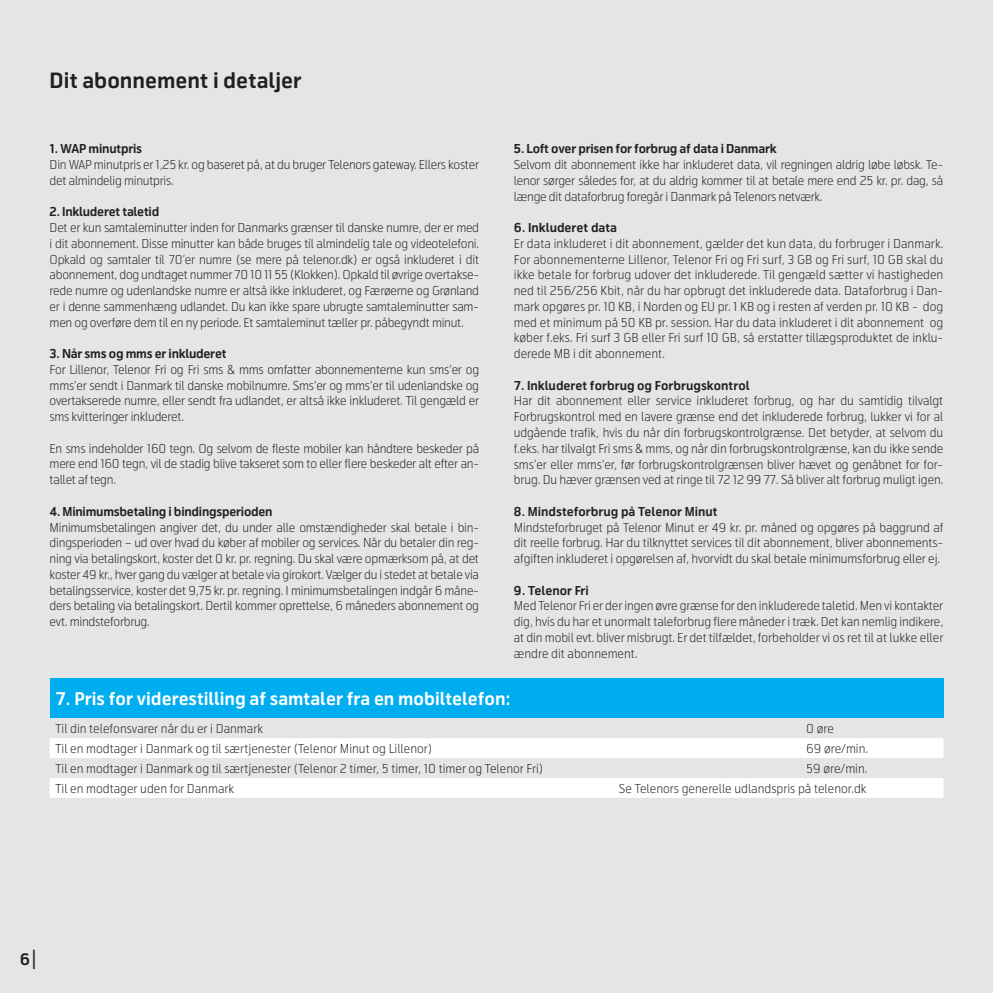
<style>
.page{position:relative;width:993px;height:993px;background:#fff}
.page>*{position:absolute;margin:0;border:0;box-sizing:border-box;transform-origin:0 0}
.t1{font:700 21px "Telenor";color:#231f20}
.t2{font:700 17.5px "Telenor";color:#fff}
.t3{font:700 15.75px "Telenor";color:#231f20}
.t4{font:300 12.25px/15.8px "Telenor";letter-spacing:-.01em;color:#231f20;text-align:justify}
.t5{font:700 12.25px "Telenor";letter-spacing:-.02em;color:#231f20}
.t6{font:700 12.25px "Telenor";color:#231f20}
.s1{font-weight:300;font-size:26.25px}
</style>
<div class="page">
<div style="left:0;top:0;width:992px;height:992px;background:#e4e5e7"></div>
<div style="left:50px;top:678px;width:893px;height:40px;background:#00aeef"></div>
<div style="left:50px;top:738px;width:893px;height:19px;background:#fff"></div>
<div style="left:50px;top:778px;width:893px;height:19px;background:#fff"></div>
<h1 class="t1" style="left:50px;top:67px;width:253px">Dit abonnement i detaljer</h1>
<p class="t5" style="left:50px;top:141px;width:94px">1. WAP minutpris</p>
<p class="t4" style="left:50px;top:157px;width:431px">Din WAP minutpris er 1,25 kr. og baseret på, at du bruger Telenors gateway. Ellers koster det almindelig minutpris.</p>
<p class="t5" style="left:50px;top:204px;width:111px">2. Inkluderet taletid</p>
<p class="t4" style="left:50px;top:220px;width:431px">Det er kun samtaleminutter inden for Danmarks grænser til danske numre, der er med i dit abonnement. Disse minutter kan både bruges til almindelig tale og videotelefoni.<br>Opkald og samtaler til 70’er numre (se mere på telenor.dk) er også inkluderet i dit abonnement, dog undtaget nummer 70 10 11 55 (Klokken). Opkald til øvrige overtakse&shy;rede numre og udenlandske numre er altså ikke inkluderet, og Færøerne og Grønland er i denne sammenhæng udlandet. Du kan ikke spare ubrugte samtaleminutter sam&shy;men og overføre dem til en ny periode. Et samtaleminut tæller pr. påbegyndt minut.</p>
<p class="t5" style="left:50px;top:346px;width:178px">3. Når sms og mms er inkluderet</p>
<p class="t4" style="left:50px;top:361px;width:431px">For Lillenor, Telenor Fri og Fri sms &amp; mms omfatter abonnementerne kun sms’er og mms’er sendt i Danmark til danske mobilnumre. Sms’er og mms’er til udenlandske og overtakserede numre, eller sendt fra udlandet, er altså ikke inkluderet. Til gengæld er sms kvitteringer inkluderet.</p>
<p class="t4" style="left:50px;top:440px;width:431px">En sms indeholder 160 tegn. Og selvom de fleste mobiler kan håndtere beskeder på mere end 160 tegn, vil de stadig blive takseret som to eller flere beskeder alt efter an&shy;tallet af tegn.</p>
<p class="t5" style="left:50px;top:503px;width:224px">4. Minimumsbetaling i bindingsperioden</p>
<p class="t4" style="left:50px;top:519px;width:431px">Minimumsbetalingen angiver det, du under alle omstændigheder skal betale i bin&shy;dingsperioden – ud over hvad du køber af mobiler og services. Når du betaler din reg&shy;ning via betalingskort, koster det 0 kr. pr. regning. Du skal være opmærksom på, at det koster 49 kr., hver gang du vælger at betale via girokort. Vælger du i stedet at betale via betalingsservice, koster det 9,75 kr. pr. regning. I minimumsbetalingen indgår 6 måne&shy;ders betaling via betalingskort. Dertil kommer oprettelse, 6 måneders abonnement og evt. mindsteforbrug.</p>
<p class="t5" style="left:513px;top:141px;width:264px">5. Loft over prisen for forbrug af data i Danmark</p>
<p class="t4" style="left:513px;top:157px;width:431px">Selvom dit abonnement ikke har inkluderet data, vil regningen aldrig løbe løbsk. Te&shy;lenor sørger således for, at du aldrig kommer til at betale mere end 25 kr. pr. dag, så længe dit dataforbrug foregår i Danmark på Telenors netværk.</p>
<p class="t6" style="left:513px;top:220px;width:105px">6. Inkluderet data</p>
<p class="t4" style="left:513px;top:235px;width:431px">Er data inkluderet i dit abonnement, gælder det kun data, du forbruger i Danmark.<br>For abonnementerne Lillenor, Telenor Fri og Fri surf, 3 GB og Fri surf, 10 GB skal du ikke betale for forbrug udover det inkluderede. Til gengæld sætter vi hastigheden ned til 256/256 Kbit, når du har opbrugt det inkluderede data. Dataforbrug i Dan&shy;mark opgøres pr. 10 KB, i Norden og EU pr. 1 KB og i resten af verden pr. 10 KB - dog med et minimum på 50 KB pr. session. Har du data inkluderet i dit abonnement og køber f.eks. Fri surf 3 GB eller Fri surf 10 GB, så erstatter tillægsproduktet de inklu&shy;derede MB i dit abonnement.</p>
<p class="t6" style="left:513px;top:377px;width:237px">7. Inkluderet forbrug og Forbrugskontrol</p>
<p class="t4" style="left:513px;top:393px;width:431px">Har dit abonnement eller service inkluderet forbrug, og har du samtidig tilvalgt Forbrugskontrol med en lavere grænse end det inkluderede forbrug, lukker vi for al udgående trafik, hvis du når din forbrugskontrolgrænse. Det betyder, at selvom du f.eks. har tilvalgt Fri sms &amp; mms, og når din forbrugskontrolgrænse, kan du ikke sende sms’er eller mms’er, før forbrugskontrolgrænsen bliver hævet og genåbnet for for&shy;brug. Du hæver grænsen ved at ringe til 72 12 99 77. Så bliver alt forbrug muligt igen.</p>
<p class="t6" style="left:513px;top:503px;width:205px">8. Mindsteforbrug på Telenor Minut</p>
<p class="t4" style="left:513px;top:519px;width:431px">Mindsteforbruget på Telenor Minut er 49 kr. pr. måned og opgøres på baggrund af dit reelle forbrug. Har du tilknyttet services til dit abonnement, bliver abonnements&shy;afgiften inkluderet i opgørelsen af, hvorvidt du skal betale minimumsforbrug eller ej.</p>
<p class="t6" style="left:513px;top:582px;width:76px">9. Telenor Fri</p>
<p class="t4" style="left:513px;top:598px;width:431px">Med Telenor Fri er der ingen øvre grænse for den inkluderede taletid. Men vi kontakter dig, hvis du har et unormalt taleforbrug flere måneder i træk. Det kan nemlig indikere, at din mobil evt. bliver misbrugt. Er det tilfældet, forbeholder vi os ret til at lukke eller ændre dit abonnement.</p>
<h2 class="t2" style="left:56px;top:687px;width:456px">7. Pris for viderestilling af samtaler fra en mobiltelefon:</h2>
<p class="t4" style="left:56px;top:720px;width:209px">Til din telefonsvarer når du er i Danmark</p>
<p class="t4" style="left:806px;top:720px;width:29px">0 øre</p>
<p class="t4" style="left:56px;top:740px;width:378px">Til en modtager i Danmark og til særtjenester (Telenor Minut og Lillenor)</p>
<p class="t4" style="left:806px;top:740px;width:63px">69 øre/min.</p>
<p class="t4" style="left:56px;top:760px;width:489px">Til en modtager i Danmark og til særtjenester (Telenor 2 timer, 5 timer, 10 timer og Telenor Fri)</p>
<p class="t4" style="left:806px;top:760px;width:63px">59 øre/min.</p>
<p class="t4" style="left:56px;top:780px;width:180px">Til en modtager uden for Danmark</p>
<p class="t4" style="left:618px;top:780px;width:249px">Se Telenors generelle udlandspris på telenor.dk</p>
<p class="t3" style="left:20px;top:949px;width:19px">6<span class="s1">I</span></p>
</div>
